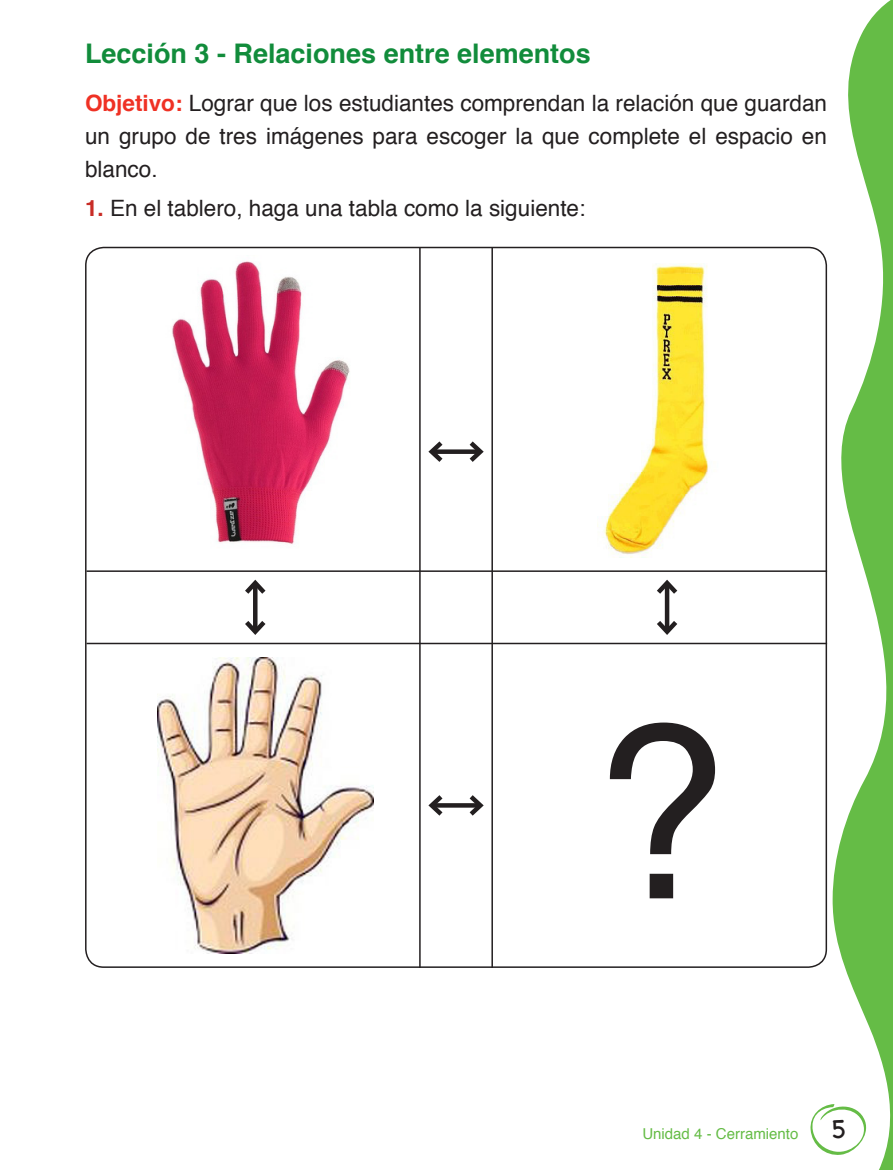
<style>
.page{position:relative;width:893px;height:1170px;background:#fff}
.page>*{position:absolute;margin:0;border:0;box-sizing:border-box;transform-origin:0 0}
.Opciones{font:241.8px "Helvetica";color:#231f20}
.Instruccion{font:700 27px "Helvetica";color:#118c3b}
.Opciones-2{font:22.5px/33px "Helvetica";color:#231f20;text-align:justify}
.t1{font:15px "Helvetica";color:#65bc46}
.s1{font-weight:700;color:#ef3124}
.s2{font-weight:700;color:#c82c26}
.s3{font-family:"Chalkboard";font-size:27px;color:#231f20}
</style>
<div class="page">
<svg style="left:826px;top:0;width:67px;height:1169px"></svg>
<svg style="left:810px;top:1102px;width:61px;height:54px"></svg>
<img style="left:172px;top:261px;width:178px;height:283px">
<img style="left:597px;top:264px;width:113px;height:293px">
<img style="left:158px;top:657px;width:215px;height:296px">
<hr style="left:491px;top:247px;width:2px;height:720px;background:#231f20">
<hr style="left:419px;top:247px;width:2px;height:720px;background:#231f20">
<hr style="left:86px;top:642px;width:741px;height:2px;background:#231f20">
<hr style="left:86px;top:570px;width:741px;height:2px;background:#231f20">
<div style="left:432px;top:449px;width:48px;height:5px;background:#231f20"></div>
<svg style="left:428px;top:441px;width:19px;height:21px"></svg>
<svg style="left:465px;top:441px;width:19px;height:21px"></svg>
<svg style="left:447px;top:803px;width:18px;height:4px"></svg>
<svg style="left:428px;top:795px;width:19px;height:21px"></svg>
<svg style="left:465px;top:795px;width:19px;height:21px"></svg>
<div style="left:253px;top:583px;width:5px;height:48px;background:#231f20"></div>
<svg style="left:245px;top:616px;width:21px;height:19px"></svg>
<svg style="left:245px;top:579px;width:21px;height:19px"></svg>
<hr style="left:665px;top:583px;width:4px;height:48px;background:#231f20">
<svg style="left:657px;top:616px;width:21px;height:19px"></svg>
<svg style="left:657px;top:579px;width:21px;height:19px"></svg>
<p class="Instruccion" style="left:85px;top:35px;width:507px">Lección 3 - Relaciones entre elementos</p>
<p class="Opciones-2" style="left:85px;top:88px;width:743px"><span class="s1">Objetivo:</span> Lograr que los estudiantes comprendan la relación que guardan un grupo de tres imágenes para escoger la que complete el espacio en blanco.</p>
<p class="Opciones-2" style="left:85px;top:193px;width:502px"><span class="s2">1.</span> En el tablero, haga una tabla como la siguiente:</p>
<p class="Opciones" style="left:591px;top:650px;width:136px">?</p>
<p class="t1" style="left:642px;top:1123px;width:205px">Unidad 4 - Cerramiento <span class="s3">5</span></p>
</div>
